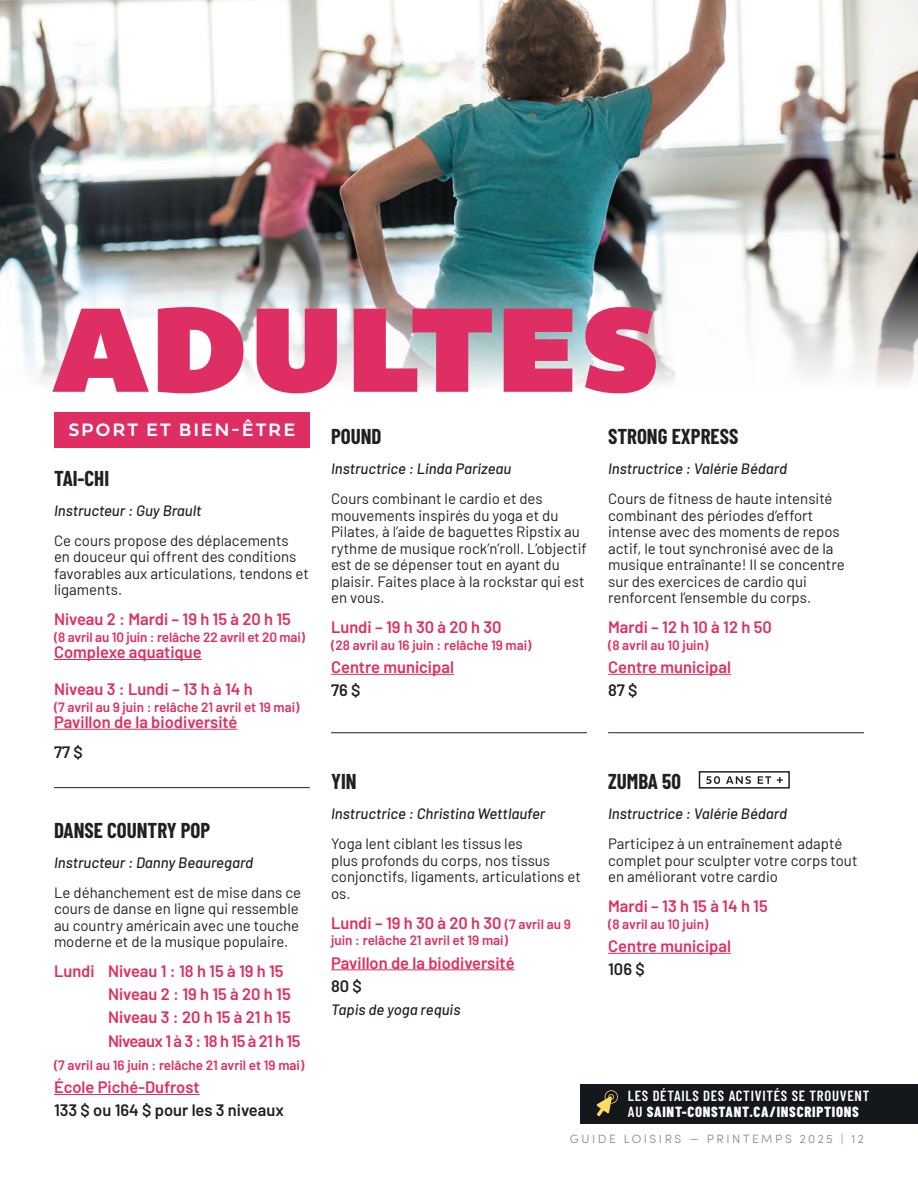
<style>
.page{position:relative;width:918px;height:1188px;background:#fff}
.page>*{position:absolute;margin:0;border:0;box-sizing:border-box;transform-origin:0 0}
.t1{font:123px "Bemio";letter-spacing:.03em;color:#df2e63}
.t2{font:700 21px "Barlow Condensed";color:#231f20}
.t3{font:18.75px "Fieldwork Geo Demibold";letter-spacing:.12em;color:#fff}
.t4{font:600 16.5px/23.2px "Barlow";color:#df2e63}
.t5{font:600 16.5px "Barlow";color:#231f20}
.t6{font:15px/16.5px "Barlow";color:#231f20}
.t7{font:italic 500 15px "Barlow";color:#231f20}
.t8{font:600 14.7px/15.9px "Barlow Condensed";letter-spacing:.05em;color:#fff}
.t9{font:600 13.5px "Barlow";color:#df2e63}
.t10{font:300 12px "Sofia Pro";letter-spacing:.21em;color:#808285}
.s1{font-size:13.5px}
.s2{font-weight:800}
</style>
<div class="page">
<img style="left:0;top:0;width:918px;height:265px">
<svg style="left:0;top:265px;width:918px;height:120px"></svg>
<div style="left:54px;top:412px;width:256px;height:36px;background:#df2e63"></div>
<hr style="left:54px;top:659px;width:148px;height:1px;background:#df2e63">
<hr style="left:54px;top:729px;width:184px;height:1px;background:#df2e63">
<hr style="left:54px;top:787px;width:256px;height:1px;background:#231f20">
<hr style="left:54px;top:1094px;width:146px;height:1px;background:#df2e63">
<hr style="left:331px;top:674px;width:123px;height:1px;background:#df2e63">
<hr style="left:331px;top:732px;width:256px;height:1px;background:#231f20">
<hr style="left:331px;top:969px;width:184px;height:1px;background:#df2e63">
<hr style="left:608px;top:674px;width:123px;height:1px;background:#df2e63">
<hr style="left:608px;top:732px;width:256px;height:1px;background:#231f20">
<hr style="left:608px;top:953px;width:123px;height:1px;background:#df2e63">
<div style="left:580px;top:1084px;width:338px;height:39px;background:#14171b"></div>
<svg style="left:597px;top:1090px;width:21px;height:26px"></svg>
<svg style="left:706px;top:776px;width:14px;height:8px"></svg>
<svg style="left:726px;top:776px;width:25px;height:8px"></svg>
<svg style="left:758px;top:776px;width:13px;height:8px"></svg>
<svg style="left:777px;top:777px;width:6px;height:6px"></svg>
<div style="left:699px;top:771px;width:91px;height:18px;border:2px solid #231f20"></div>
<h1 class="t1" style="left:54px;top:252px;width:607px">ADULTES</h1>
<p class="t3" style="left:69px;top:415px;width:228px">SPORT ET BIEN-ÊTRE</p>
<h2 class="t2" style="left:54px;top:463px;width:57px">TAI-CHI</h2>
<p class="t7" style="left:54px;top:499px;width:149px">Instructeur : Guy Brault</p>
<p class="t6" style="left:54px;top:531px;width:256px">Ce cours propose des déplacements<br>en douceur qui offrent des conditions favorables aux articulations, tendons et ligaments.</p>
<p class="t4" style="left:54px;top:606px;width:239px">Niveau 2 : Mardi – 19 h 15 à 20 h 15</p>
<p class="t9" style="left:54px;top:627px;width:253px">(8 avril au 10 juin : relâche 22 avril et 20 mai)</p>
<p class="t4" style="left:54px;top:639px;width:149px">Complexe aquatique</p>
<p class="t4" style="left:54px;top:676px;width:200px">Niveau 3 : Lundi – 13 h à 14 h</p>
<p class="t9" style="left:54px;top:697px;width:247px">(7 avril au 9 juin : relâche 21 avril et 19 mai)</p>
<p class="t4" style="left:54px;top:709px;width:185px">Pavillon de la biodiversité</p>
<p class="t5" style="left:54px;top:740px;width:30px">77 $</p>
<h2 class="t2" style="left:54px;top:815px;width:158px">DANSE COUNTRY POP</h2>
<p class="t7" style="left:54px;top:851px;width:201px">Instructeur : Danny Beauregard</p>
<p class="t6" style="left:54px;top:883px;width:249px">Le déhanchement est de mise dans ce cours de danse en ligne qui ressemble au country américain avec une touche moderne et de la musique populaire.</p>
<p class="t4" style="left:108px;top:958px;width:194px;text-indent:-54px">Lundi Niveau 1 : 18 h 15 à 19 h 15<br>Niveau 2 : 19 h 15 à 20 h 15<br>Niveau 3 : 20 h 15 à 21 h 15<br>Niveaux 1 à 3 : 18 h 15 à 21 h 15</p>
<p class="t9" style="left:54px;top:1055px;width:252px">(7 avril au 16 juin : relâche 21 avril et 19 mai)</p>
<p class="t4" style="left:54px;top:1074px;width:147px">École Piché-Dufrost</p>
<p class="t5" style="left:54px;top:1098px;width:231px">133 $ ou 164 $ pour les 3 niveaux</p>
<h2 class="t2" style="left:331px;top:422px;width:52px">POUND</h2>
<p class="t7" style="left:331px;top:458px;width:182px">Instructrice : Linda Parizeau</p>
<p class="t6" style="left:331px;top:490px;width:257px">Cours combinant le cardio et des mouvements inspirés du yoga et du Pilates, à l’aide de baguettes Ripstix au rythme de musique rock’n’roll. L’objectif est de se dépenser tout en ayant du plaisir. Faites place à la rockstar qui est en vous.</p>
<p class="t4" style="left:331px;top:614px;width:172px">Lundi – 19 h 30 à 20 h 30</p>
<p class="t9" style="left:331px;top:635px;width:202px">(28 avril au 16 juin : relâche 19 mai)</p>
<p class="t4" style="left:331px;top:654px;width:124px">Centre municipal</p>
<p class="t5" style="left:331px;top:678px;width:31px">76 $</p>
<h2 class="t2" style="left:608px;top:422px;width:132px">STRONG EXPRESS</h2>
<p class="t7" style="left:608px;top:458px;width:181px">Instructrice : Valérie Bédard</p>
<p class="t6" style="left:608px;top:490px;width:238px">Cours de fitness de haute intensité combinant des périodes d’effort intense avec des moments de repos actif, le tout synchronisé avec de la musique entraînante! Il se concentre sur des exercices de cardio qui renforcent l’ensemble du corps.</p>
<p class="t4" style="left:608px;top:614px;width:165px">Mardi – 12 h 10 à 12 h 50</p>
<p class="t9" style="left:608px;top:635px;width:102px">(8 avril au 10 juin)</p>
<p class="t4" style="left:608px;top:654px;width:124px">Centre municipal</p>
<p class="t5" style="left:608px;top:678px;width:31px">87 $</p>
<h2 class="t2" style="left:331px;top:767px;width:27px">YIN</h2>
<p class="t7" style="left:331px;top:803px;width:216px">Instructrice : Christina Wettlaufer</p>
<p class="t6" style="left:331px;top:835px;width:251px">Yoga lent ciblant les tissus les<br>plus profonds du corps, nos tissus conjonctifs, ligaments, articulations et os.</p>
<p class="t4" style="left:331px;top:910px;width:241px">Lundi – 19 h 30 à 20 h 30 <span class="s1">(7 avril au 9</span></p>
<p class="t9" style="left:331px;top:931px;width:178px">juin : relâche 21 avril et 19 mai)</p>
<p class="t4" style="left:331px;top:950px;width:185px">Pavillon de la biodiversité</p>
<p class="t5" style="left:331px;top:974px;width:32px">80 $</p>
<p class="t7" style="left:331px;top:999px;width:131px">Tapis de yoga requis</p>
<h2 class="t2" style="left:608px;top:767px;width:74px">ZUMBA 50</h2>
<p class="t7" style="left:608px;top:803px;width:181px">Instructrice : Valérie Bédard</p>
<p class="t6" style="left:608px;top:835px;width:251px">Participez à un entraînement adapté complet pour sculpter votre corps tout en améliorant votre cardio</p>
<p class="t4" style="left:608px;top:893px;width:161px">Mardi – 13 h 15 à 14 h 15</p>
<p class="t9" style="left:608px;top:914px;width:102px">(8 avril au 10 juin)</p>
<p class="t4" style="left:608px;top:933px;width:124px">Centre municipal</p>
<p class="t5" style="left:608px;top:957px;width:38px">106 $</p>
<p class="t8" style="left:628px;top:1087px;width:243px">LES DÉTAILS DES ACTIVITÉS SE TROUVENT<br>AU <span class="s2">SAINT-CONSTANT.CA/INSCRIPTIONS</span></p>
<p class="t10" style="left:570px;top:1130px;width:296px">GUIDE LOISIRS — PRINTEMPS 2025 | 12</p>
</div>
